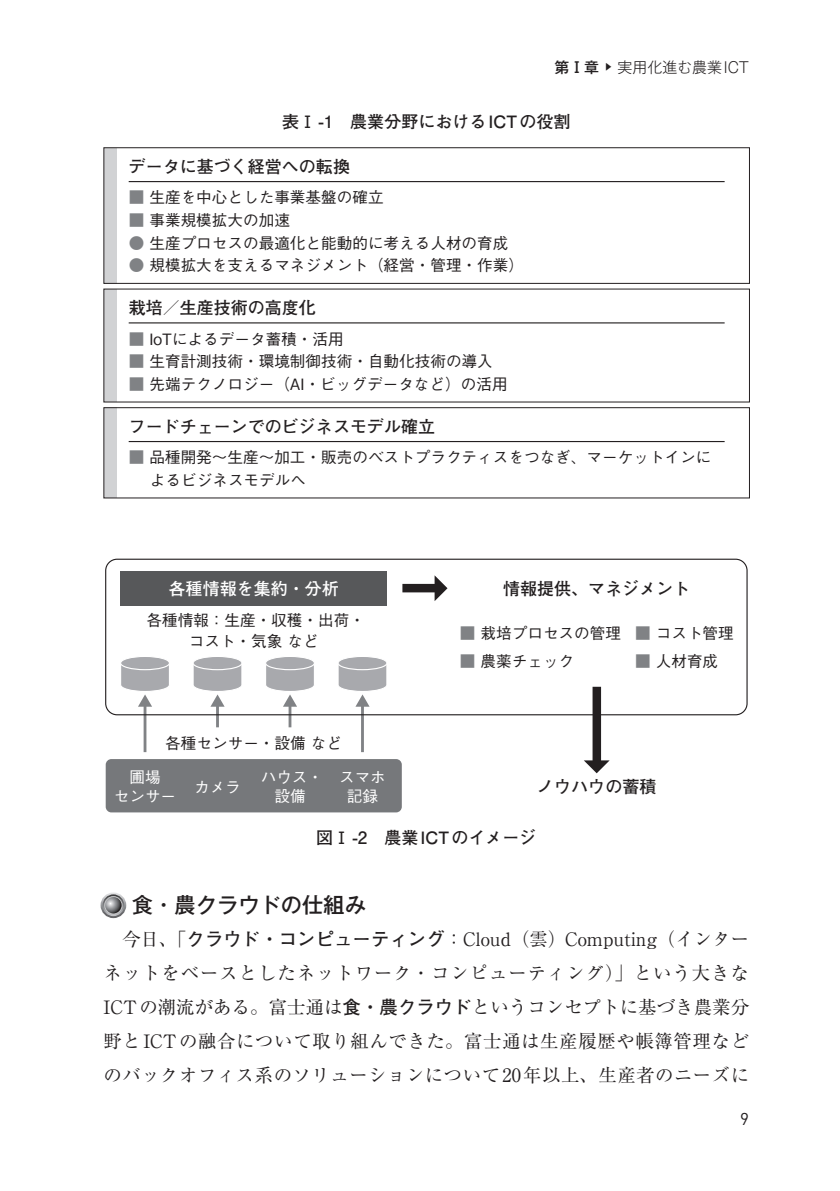
<style>
.page{position:relative;width:840px;height:1191px;background:#fff}
.page>*{position:absolute;margin:0;border:0;box-sizing:border-box;transform-origin:0 0}
.t1{font:500 21.2px "Gothic MB101 Pro";color:#231f20}
.t2{font:18.4px/34px "Ryumin Pro";letter-spacing:.025em;color:#231f20;text-align:justify}
.t3{font:17px "Futo Go B101 Pro Bold 90 pv RKSJ H";color:#231f20}
.t4{font:700 17px "Futo Go B101 Pro";color:#231f20}
.t5{font:17px "Futo Go B101 Pro Bold 90 pv RKSJ H";color:#fff}
.t6{font:17px "DIN";color:#231f20}
.t7{font:15.6px/22.6px "Gothic BBB Pro Medium 90 pv RKSJ H";color:#231f20}
.t8{font:15.6px/18.4px "Gothic BBB Pro Medium 90 pv RKSJ H";color:#fff;text-align:center}
.t9{font:300 14.8px "Gothic MB101 Pro";color:#231f20}
.s1{font-weight:500}
.s2{color:#808285}
.s3{font-family:"Futo Go B101 Pro";font-weight:700}
</style>
<div class="page">
<svg style="left:101px;top:893px;width:24px;height:24px"></svg>
<div style="left:100px;top:892px;width:26px;height:26px;border:2px solid #fff;border-radius:50%"></div>
<svg style="left:105px;top:896px;width:17px;height:18px"></svg>
<div style="left:104px;top:896px;width:18px;height:18px;border:1px solid #c7c8ca;border-radius:50%"></div>
<div style="left:104px;top:148px;width:13px;height:135px;background:#d1d2d4"></div>
<div style="left:103px;top:147px;width:645px;height:137px;border:1px solid #231f20"></div>
<hr style="left:129px;top:181px;width:595px;height:1px;background:#231f20">
<div style="left:104px;top:289px;width:13px;height:113px;background:#d1d2d4"></div>
<hr style="left:129px;top:322px;width:595px;height:1px;background:#231f20">
<div style="left:104px;top:408px;width:13px;height:90px;background:#d1d2d4"></div>
<div style="left:103px;top:407px;width:645px;height:91px;border:1px solid #231f20"></div>
<hr style="left:129px;top:441px;width:595px;height:1px;background:#231f20">
<div style="left:402px;top:584px;width:34px;height:8px;background:#231f20"></div>
<svg style="left:434px;top:575px;width:13px;height:26px"></svg>
<div style="left:592px;top:687px;width:8px;height:75px;background:#231f20"></div>
<svg style="left:584px;top:760px;width:25px;height:13px"></svg>
<div style="left:120px;top:571px;width:266px;height:34px;background:#57585a"></div>
<div style="left:106px;top:759px;width:295px;height:53px;background:#76787b;border-radius:6px"></div>
<div style="left:120px;top:656px;width:49px;height:13px;background:#a8a9ad;border-radius:50%"></div>
<div style="left:120px;top:656px;width:50px;height:14px;border:1px solid #fff;border-radius:50%"></div>
<hr style="left:143px;top:704px;width:3px;height:48px;background:#808285">
<svg style="left:120px;top:662px;width:50px;height:44px"></svg>
<svg style="left:193px;top:656px;width:49px;height:13px"></svg>
<div style="left:192px;top:656px;width:50px;height:14px;border:1px solid #fff;border-radius:50%"></div>
<hr style="left:216px;top:704px;width:3px;height:23px;background:#808285">
<svg style="left:192px;top:662px;width:50px;height:44px"></svg>
<div style="left:265px;top:656px;width:49px;height:13px;background:#a8a9ad;border-radius:50%"></div>
<div style="left:265px;top:656px;width:50px;height:14px;border:1px solid #fff;border-radius:50%"></div>
<hr style="left:288px;top:704px;width:3px;height:23px;background:#808285">
<svg style="left:265px;top:662px;width:50px;height:44px"></svg>
<div style="left:338px;top:656px;width:48px;height:13px;background:#a8a9ad;border-radius:50%"></div>
<div style="left:337px;top:656px;width:50px;height:14px;border:1px solid #fff;border-radius:50%"></div>
<hr style="left:361px;top:704px;width:3px;height:48px;background:#808285">
<svg style="left:337px;top:662px;width:50px;height:44px"></svg>
<div style="left:105px;top:558px;width:642px;height:157px;border:1px solid #231f20;border-radius:11px"></div>
<p class="t9" style="left:554px;top:55px;width:196px"><span class="s1">第Ⅰ章</span> <sup>▶</sup> 実用化進む農業ICT</p>
<p class="t4" style="left:282px;top:108px;width:289px">表Ⅰ -1　農業分野におけるICTの役割</p>
<p class="t3" style="left:129px;top:153px;width:223px">データに基づく経営への転換</p>
<p class="t7" style="left:129px;top:184px;width:256px"><span class="s2">■</span> 生産を中心とした事業基盤の確立</p>
<p class="t7" style="left:129px;top:207px;width:163px"><span class="s2">■</span> 事業規模拡大の加速</p>
<p class="t7" style="left:129px;top:230px;width:381px"><span class="s2">●</span> 生産プロセスの最適化と能動的に考える人材の育成</p>
<p class="t7" style="left:129px;top:252px;width:396px"><span class="s2">●</span> 規模拡大を支えるマネジメント（経営・管理・作業）</p>
<p class="t3" style="left:129px;top:294px;width:189px">栽培／生産技術の高度化</p>
<p class="t7" style="left:129px;top:325px;width:216px"><span class="s2">■</span> IoTによるデータ蓄積・活用</p>
<p class="t7" style="left:129px;top:348px;width:365px"><span class="s2">■</span> 生育計測技術・環境制御技術・自動化技術の導入</p>
<p class="t7" style="left:129px;top:371px;width:380px"><span class="s2">■</span> 先端テクノロジー（AI・ビッグデータなど）の活用</p>
<p class="t3" style="left:129px;top:412px;width:308px">フードチェーンでのビジネスモデル確立</p>
<p class="t7" style="left:150px;top:444px;width:562px;text-indent:-21px"><span class="s2">■</span> 品種開発～生産～加工・販売のベストプラクティスをつなぎ、マーケットインによるビジネスモデルへ</p>
<p class="t5" style="left:168px;top:574px;width:172px">各種情報を集約・分析</p>
<p class="t3" style="left:503px;top:574px;width:189px">情報提供、マネジメント</p>
<p class="t7" style="left:146px;top:607px;width:220px;line-height:21.2px;text-align:center">各種情報：生産・収穫・出荷・コスト・気象 など</p>
<p class="t7" style="left:165px;top:729px;width:178px">各種センサー・設備 など</p>
<p class="t8" style="left:114px;top:766px;width:64px">圃場<br>センサー</p>
<p class="t8" style="left:194px;top:775px;width:48px">カメラ</p>
<p class="t8" style="left:260px;top:766px;width:64px">ハウス・設備</p>
<p class="t8" style="left:339px;top:766px;width:48px">スマホ記録</p>
<p class="t7" style="left:459px;top:619px;width:163px"><span class="s2">■</span> 栽培プロセスの管理</p>
<p class="t7" style="left:459px;top:648px;width:116px"><span class="s2">■</span> 農薬チェック</p>
<p class="t7" style="left:634px;top:619px;width:100px"><span class="s2">■</span> コスト管理</p>
<p class="t7" style="left:634px;top:648px;width:85px"><span class="s2">■</span> 人材育成</p>
<p class="t3" style="left:537px;top:773px;width:121px">ノウハウの蓄積</p>
<p class="t4" style="left:316px;top:824px;width:221px">図Ⅰ -2　農業ICTのイメージ</p>
<h1 class="t1" style="left:132px;top:887px;width:235px">食・農クラウドの仕組み</h1>
<p class="t2" style="left:103px;top:921px;width:646px;text-indent:18px">今日、「<span class="s3">クラウド・コンピューティング</span>：Cloud（雲）Computing（インターネットをベースとしたネットワーク・コンピューティング）」という大きなICTの潮流がある。富士通は<span class="s3">食・農クラウド</span>というコンセプトに基づき農業分野とICTの融合について取り組んできた。富士通は生産履歴や帳簿管理などのバックオフィス系のソリューションについて20年以上、生産者のニーズに</p>
<p class="t6" style="left:739px;top:1108px;width:10px">9</p>
</div>
